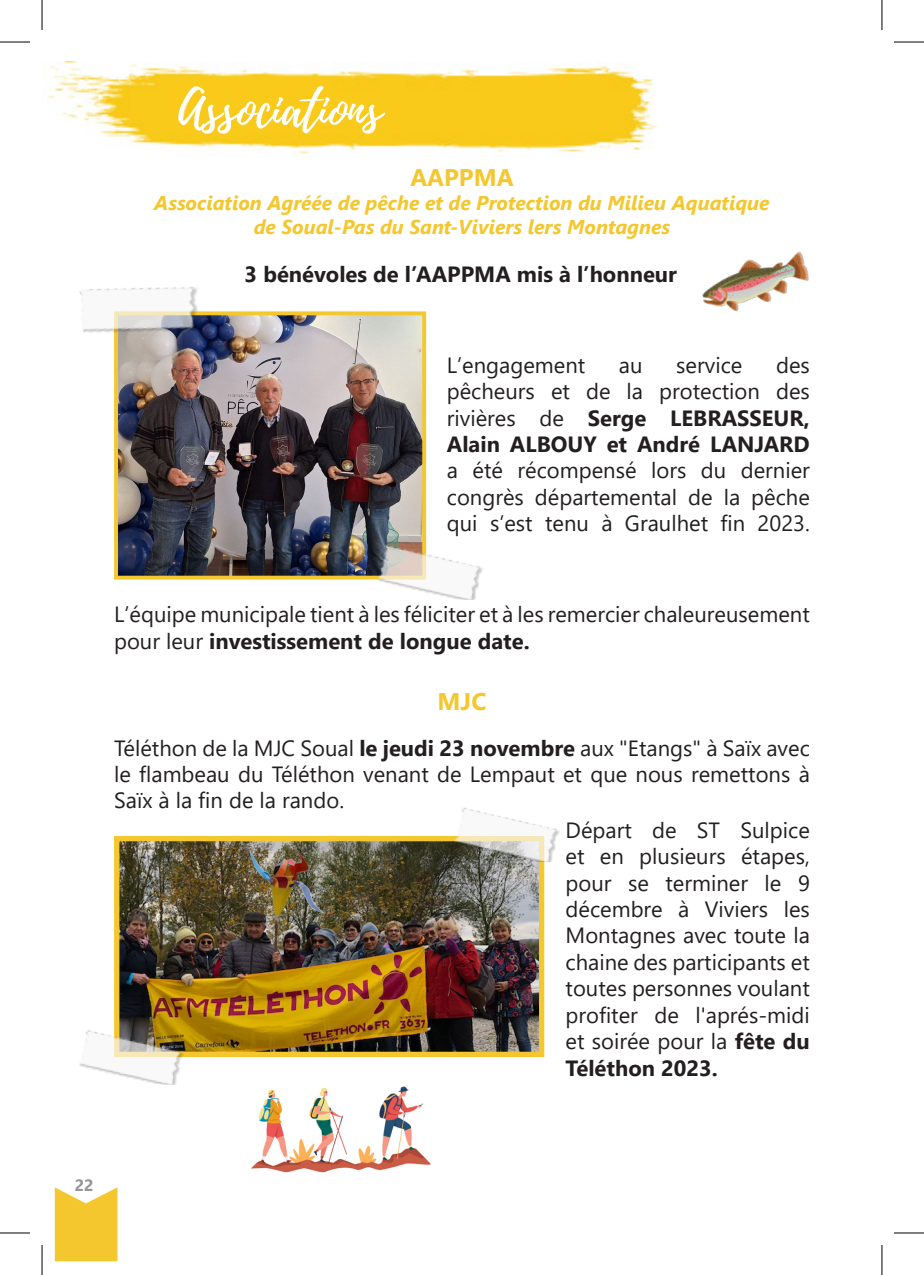
<style>
.page{position:relative;width:924px;height:1275px;background:#fff}
.page>*{position:absolute;margin:0;border:0;box-sizing:border-box;transform-origin:0 0}
.t1{font:50px "Playlist Script";color:#fff}
.t2{font:700 24px "Segoe UI";color:#f4c72e}
.t3{font:22px/26.4px "Segoe UI";color:#231f20;text-align:justify}
.t4{font:700 22px "Segoe UI";color:#231f20}
.t5{font:italic 700 20px "Segoe UI";color:#f4c72e}
.t6{font:700 16.4px "Segoe UI";color:#939598}
.s1{font-weight:700}
</style>
<div class="page">
<svg style="left:55px;top:1187px;width:62px;height:74px;background:#f5cd45"></svg>
<img style="left:46px;top:62px;width:609px;height:92px">
<img style="left:702px;top:251px;width:107px;height:61px">
<img style="left:119px;top:316px;width:302px;height:258px">
<div style="left:114px;top:311px;width:312px;height:268px;border:4px solid #f4c72e"></div>
<img style="left:79px;top:287px;width:129px;height:69px">
<img style="left:120px;top:842px;width:418px;height:209px">
<div style="left:114px;top:836px;width:430px;height:221px;border:5px solid #f4c72e"></div>
<img style="left:79px;top:1028px;width:107px;height:57px">
<img style="left:453px;top:807px;width:107px;height:55px">
<img style="left:376px;top:543px;width:107px;height:57px">
<img style="left:251px;top:1086px;width:180px;height:87px">
<hr style="left:0;top:42px;width:30px;height:1px;background:#000">
<hr style="left:893px;top:42px;width:30px;height:1px;background:#000">
<hr style="left:0;top:1232px;width:30px;height:1px;background:#000">
<hr style="left:893px;top:1232px;width:30px;height:1px;background:#000">
<hr style="left:42px;top:0;width:1px;height:30px;background:#000">
<hr style="left:42px;top:1245px;width:1px;height:30px;background:#000">
<hr style="left:881px;top:0;width:1px;height:30px;background:#000">
<hr style="left:881px;top:1245px;width:1px;height:30px;background:#000">
<p class="t1" style="left:178px;top:74px;width:204px">Associations</p>
<p class="t2" style="left:410px;top:154px;width:105px">AAPPMA</p>
<p class="t5" style="left:154px;top:184px;width:616px">Association Agréée de pêche et de Protection du Milieu Aquatique</p>
<p class="t5" style="left:253px;top:208px;width:418px">de Soual-Pas du Sant-Viviers lers Montagnes</p>
<p class="t4" style="left:244px;top:253px;width:433px">3 bénévoles de l’AAPPMA mis à l’honneur</p>
<p class="t3" style="left:446px;top:350px;width:364px;text-indent:329px">des pêcheurs et de la protection des rivières de <span class="s1">Serge LEBRASSEUR, Alain ALBOUY et André LANJARD </span>a été récompensé lors du dernier congrès départemental de la pêche qui s’est tenu à Graulhet fin 2023.</p>
<p class="t3" style="left:446px;top:350px;width:140px">L’engagement</p>
<p class="t3" style="left:618px;top:350px;width:25px">au</p>
<p class="t3" style="left:676px;top:350px;width:68px">service</p>
<p class="t3" style="left:114px;top:599px;width:697px">L’équipe municipale tient à les féliciter et à les remercier chaleureusement pour leur <span class="s1">investissement de longue date.</span></p>
<p class="t2" style="left:437px;top:679px;width:50px">MJC</p>
<p class="t3" style="left:114px;top:732px;width:697px">Téléthon de la MJC Soual <span class="s1">le jeudi 23 novembre</span> aux "Etangs" à Saïx avec le flambeau du Téléthon venant de Lempaut et que nous remettons à Saïx à la fin de la rando.</p>
<p class="t3" style="left:565px;top:815px;width:246px">Départ de ST Sulpice et en plusieurs étapes, pour se terminer le 9 décembre à Viviers les Montagnes avec toute la chaine des participants et toutes personnes voulant profiter de l'aprés-midi et soirée pour la <span class="s1">fête du Téléthon 2023.</span></p>
<p class="t6" style="left:75px;top:1169px;width:20px">22</p>
</div>
